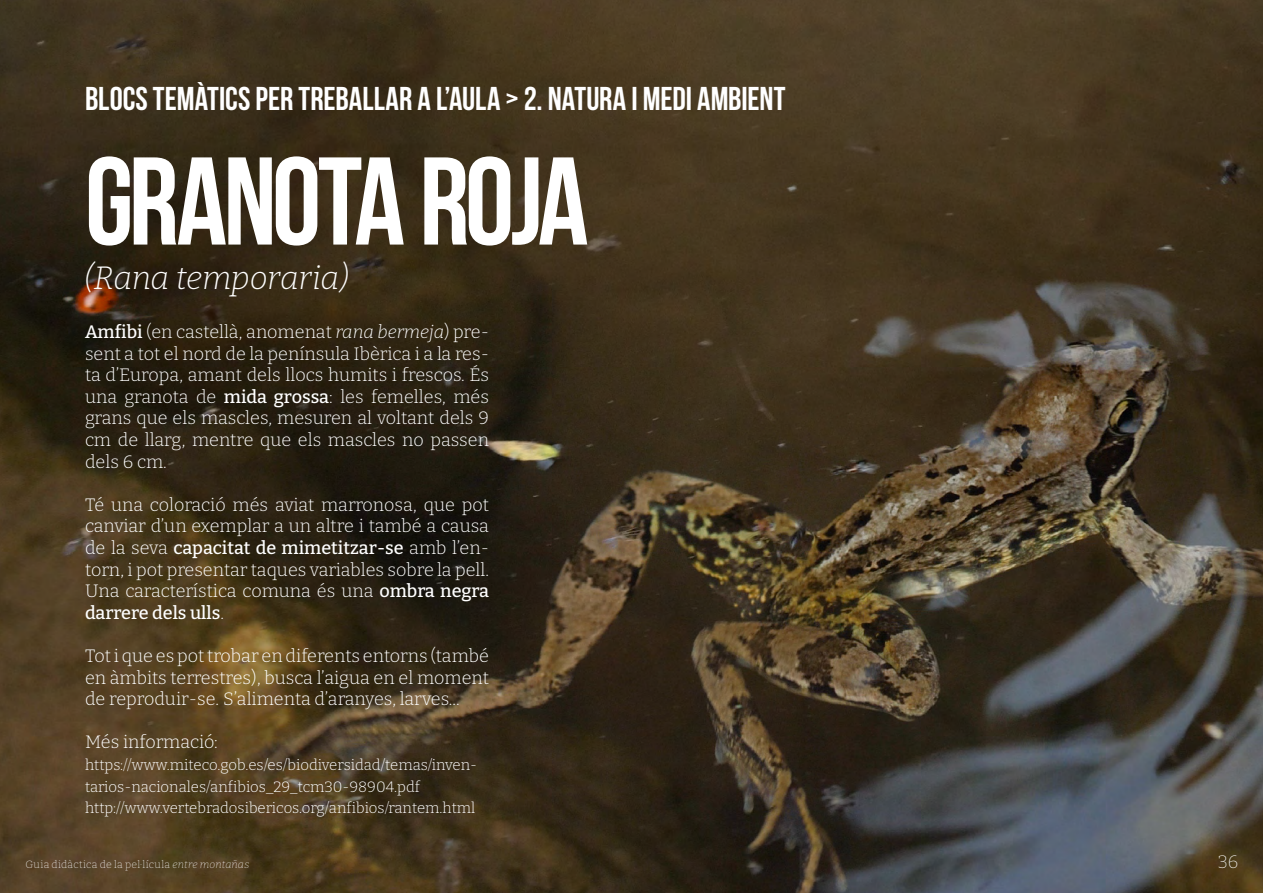
<style>
.page{position:relative;width:1263px;height:893px;background:#fff}
.page>*{position:absolute;margin:0;border:0;box-sizing:border-box;transform-origin:0 0}
.t1{font:700 124.5px "Bebas Neue";letter-spacing:-.035em;color:#fff}
.t2{font:700 33px "Bebas Neue";color:#fff}
.t3{font:italic 300 32.4px "Bitter";letter-spacing:-.015em;color:#fff}
.t4{font:300 18px/21.6px "Bitter";color:#fff;text-align:justify}
.t5{font:200 18px "Bitter";color:#fff}
.t6{font:300 15px/21.6px "Bitter";color:#fff}
.t7{font:200 10.5px "Bitter";letter-spacing:.025em;color:#fff}
.s1{font-weight:500}
.s2{font-style:italic}
</style>
<div class="page">
<img style="left:0;top:0;width:1263px;height:893px">
<p class="t2" style="left:85px;top:80px;width:702px">BLOCS TEMÀTICS PER TREBALLAR A L’AULA &gt; 2. NATURA I MEDI AMBIENT</p>
<p class="t1" style="left:85px;top:133px;width:505px">GRANOTA ROJA</p>
<p class="t3" style="left:85px;top:258px;width:265px">(Rana temporaria)</p>
<p class="t4" style="left:85px;top:320px;width:405px"><span class="s1">Amfibi</span> (en castellà, anomenat <span class="s2">rana bermeja</span>) pre&shy;sent a tot el nord de la península Ibèrica i a la res&shy;ta d’Europa, amant dels llocs humits i frescos. És una granota de <span class="s1">mida grossa</span>: les femelles, més grans que els mascles, mesuren al voltant dels 9 cm de llarg, mentre que els mascles no passen dels 6 cm.</p>
<p class="t4" style="left:85px;top:493px;width:405px">Té una coloració més aviat marronosa, que pot canviar d’un exemplar a un altre i també a causa de la seva <span class="s1">capacitat de mimetitzar-se</span> amb l’en&shy;torn, i pot presentar taques variables sobre la pell.<br>Una característica comuna és una <span class="s1">ombra negra darrere dels ulls</span>.</p>
<p class="t4" style="left:85px;top:644px;width:405px">Tot i que es pot trobar en diferents entorns (també en àmbits terrestres), busca l’aigua en el moment de reproduir-se. S’alimenta d’aranyes, larves...</p>
<p class="t4" style="left:85px;top:731px;width:134px">Més informació:</p>
<p class="t6" style="left:85px;top:753px;width:394px">https://www.miteco.gob.es/es/biodiversidad/temas/inven&shy;tarios-nacionales/anfibios_29_tcm30-98904.pdf</p>
<p class="t6" style="left:85px;top:797px;width:392px">http://www.vertebradosibericos.org/anfibios/rantem.html</p>
<p class="t7" style="left:26px;top:857px;width:225px">Guia didàctica de la pel·lícula <span class="s2">entre montañas</span></p>
<p class="t5" style="left:1218px;top:850px;width:22px">36</p>
</div>
